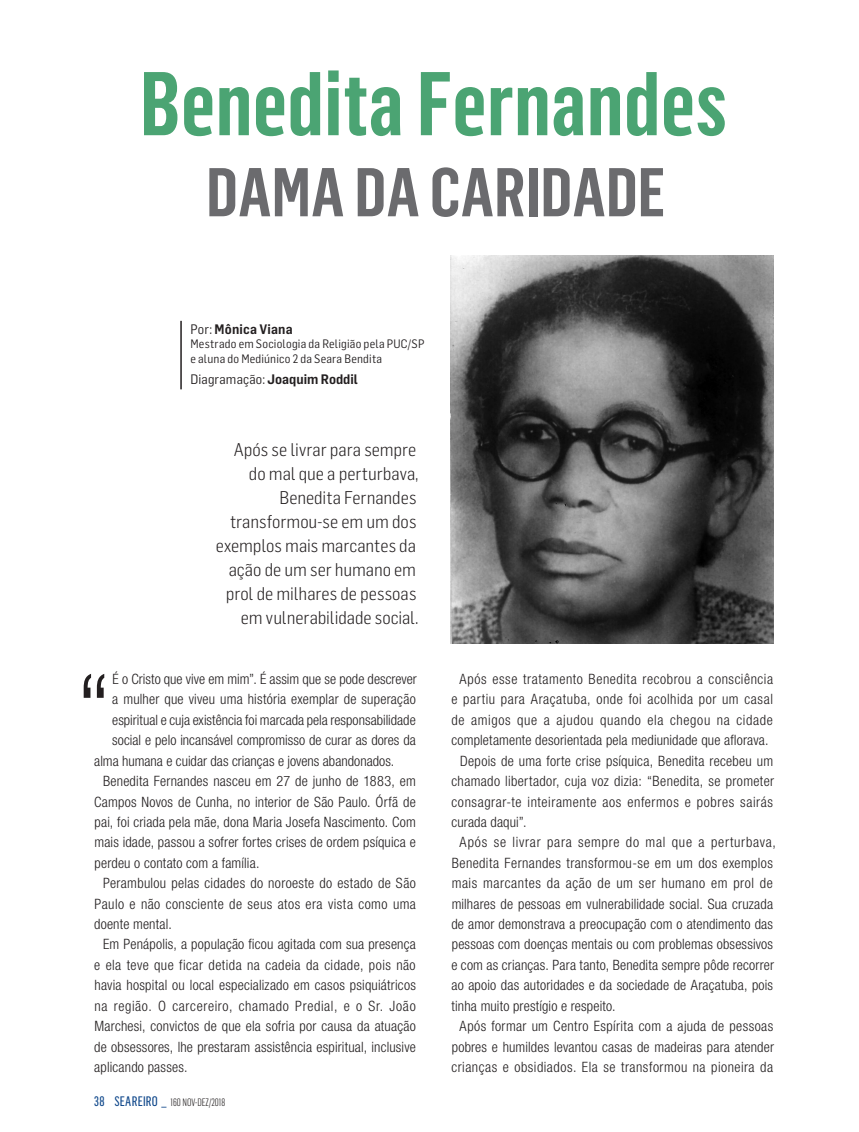
<style>
.page{position:relative;width:859px;height:1132px;background:#fff}
.page>*{position:absolute;margin:0;border:0;box-sizing:border-box;transform-origin:0 0}
.capitular_texto_pret{font:300 condensed 99.9px "Helvetica Neue LT Std";color:#231f20}
.t1{font:600 88.5px "Flama Condensed";color:#4ba473}
.t2{font:600 67.5px "Flama Condensed";color:#6b6b6e}
.destaques_branco_cai{font:300 18px/24px "Flama Semicondensed";letter-spacing:-.005em;color:#231f20;text-align:right}
.texto_preto{font:300 condensed 14.25px/20.4px "Helvetica Neue LT Std";letter-spacing:.02em;color:#231f20;text-align:justify}
.capitular_texto_pret-2{font:300 condensed 14.25px "Helvetica Neue LT Std";letter-spacing:.005em;color:#231f20}
.texto_preto-2{font:300 condensed 14.25px/20.4px "Helvetica Neue LT Std";letter-spacing:.04em;color:#231f20;text-align:center}
.t3{font:600 13.5px "Flama Semicondensed";color:#231f20}
.t4{font:12px/14.4px "Flama Semicondensed";letter-spacing:.015em;color:#231f20}
.num_esq{font:300 10.5px "Flama Condensed";color:#231f20}
.s1{font-weight:400}
.s2{font-family:"Flama Condensed Basic";font-weight:400;font-size:13.5px;color:#0c4589}
</style>
<div class="page">
<hr style="left:180px;top:321px;width:2px;height:68px;background:#231f20">
<img style="left:451px;top:255px;width:323px;height:388px">
<p class="t1" style="left:140px;top:48px;width:589px">Benedita Fernandes</p>
<p class="t2" style="left:206px;top:149px;width:460px">DAMA DA CARIDADE</p>
<p class="t3" style="left:190px;top:320px;width:104px"><span class="s1">Por:</span> Mônica Viana</p>
<p class="t4" style="left:190px;top:336px;width:236px">Mestrado em Sociologia da Religião pela PUC/SP e aluna do Mediúnico 2 da Seara Bendita</p>
<p class="t3" style="left:190px;top:370px;width:169px"><span class="s1">Diagramação:</span> Joaquim Roddil</p>
<p class="destaques_branco_cai" style="left:216px;top:437px;width:204px">Após se livrar para sempre do mal que a perturbava,<br>Benedita Fernandes transformou-se em um dos exemplos mais marcantes da ação de um ser humano em prol de milhares de pessoas em vulnerabilidade social.</p>
<p class="capitular_texto_pret" style="left:76px;top:652px;width:37px">“</p>
<p class="capitular_texto_pret-2" style="left:113px;top:670px;width:306px">É o Cristo que vive em mim”. É assim que se pode descrever</p>
<p class="capitular_texto_pret-2" style="left:112px;top:691px;width:305px">a mulher que viveu uma história exemplar de superação</p>
<p class="capitular_texto_pret-2" style="left:112px;top:711px;width:305px">espiritual e cuja existência foi marcada pela responsabilidade</p>
<p class="capitular_texto_pret-2" style="left:112px;top:731px;width:305px">social e pelo incansável compromisso de curar as dores da</p>
<p class="capitular_texto_pret-2" style="left:94px;top:752px;width:301px">alma humana e cuidar das crianças e jovens abandonados.</p>
<p class="texto_preto" style="left:94px;top:770px;width:323px;text-indent:9px">Benedita Fernandes nasceu em 27 de junho de 1883, em Campos Novos de Cunha, no interior de São Paulo. Órfã de pai, foi criada pela mãe, dona Maria Josefa Nascimento. Com mais idade, passou a sofrer fortes crises de ordem psíquica e perdeu o contato com a família.</p>
<p class="texto_preto" style="left:94px;top:872px;width:323px;text-indent:9px">Perambulou pelas cidades do noroeste do estado de São Paulo e não consciente de seus atos era vista como uma doente mental.</p>
<p class="texto_preto" style="left:94px;top:933px;width:323px;text-indent:9px">Em Penápolis, a população ficou agitada com sua presença e ela teve que ficar detida na cadeia da cidade, pois não havia hospital ou local especializado em casos psiquiátricos na região. O carcereiro, chamado Predial, e o Sr. João Marchesi, convictos de que ela sofria por causa da atuação de obsessores, lhe prestaram assistência espiritual, inclusive aplicando passes.</p>
<p class="num_esq" style="left:94px;top:1095px;width:132px"><span class="s2">38 SEAREIRO _</span> 160 NOV-DEZ/2018</p>
<p class="texto_preto-2" style="left:451px;top:668px;width:323px">Após esse tratamento Benedita recobrou a consciência e partiu para Araçatuba, onde foi acolhida por um casal de amigos que a ajudou quando ela chegou na cidade completamente desorientada pela mediunidade que aflorava.</p>
<p class="texto_preto" style="left:451px;top:750px;width:324px;text-indent:9px">Depois de uma forte crise psíquica, Benedita recebeu um chamado libertador, cuja voz dizia: “Benedita, se prometer consagrar-te inteiramente aos enfermos e pobres sairás curada daqui”.</p>
<p class="texto_preto" style="left:451px;top:831px;width:326px;text-align:left;text-indent:8px">Após se livrar para sempre do mal que a perturbava, Benedita Fernandes transformou-se em um dos exemplos mais marcantes da ação de um ser humano em prol de milhares de pessoas em vulnerabilidade social. Sua cruzada de amor demonstrava a preocupação com o atendimento das pessoas com doenças mentais ou com problemas obsessivos e com as crianças. Para tanto, Benedita sempre pôde recorrer ao apoio das autoridades e da sociedade de Araçatuba, pois tinha muito prestígio e respeito.</p>
<p class="texto_preto" style="left:451px;top:1015px;width:324px;text-align:center">Após formar um Centro Espírita com a ajuda de pessoas pobres e humildes levantou casas de madeiras para atender crianças e obsidiados. Ela se transformou na pioneira da</p>
</div>
